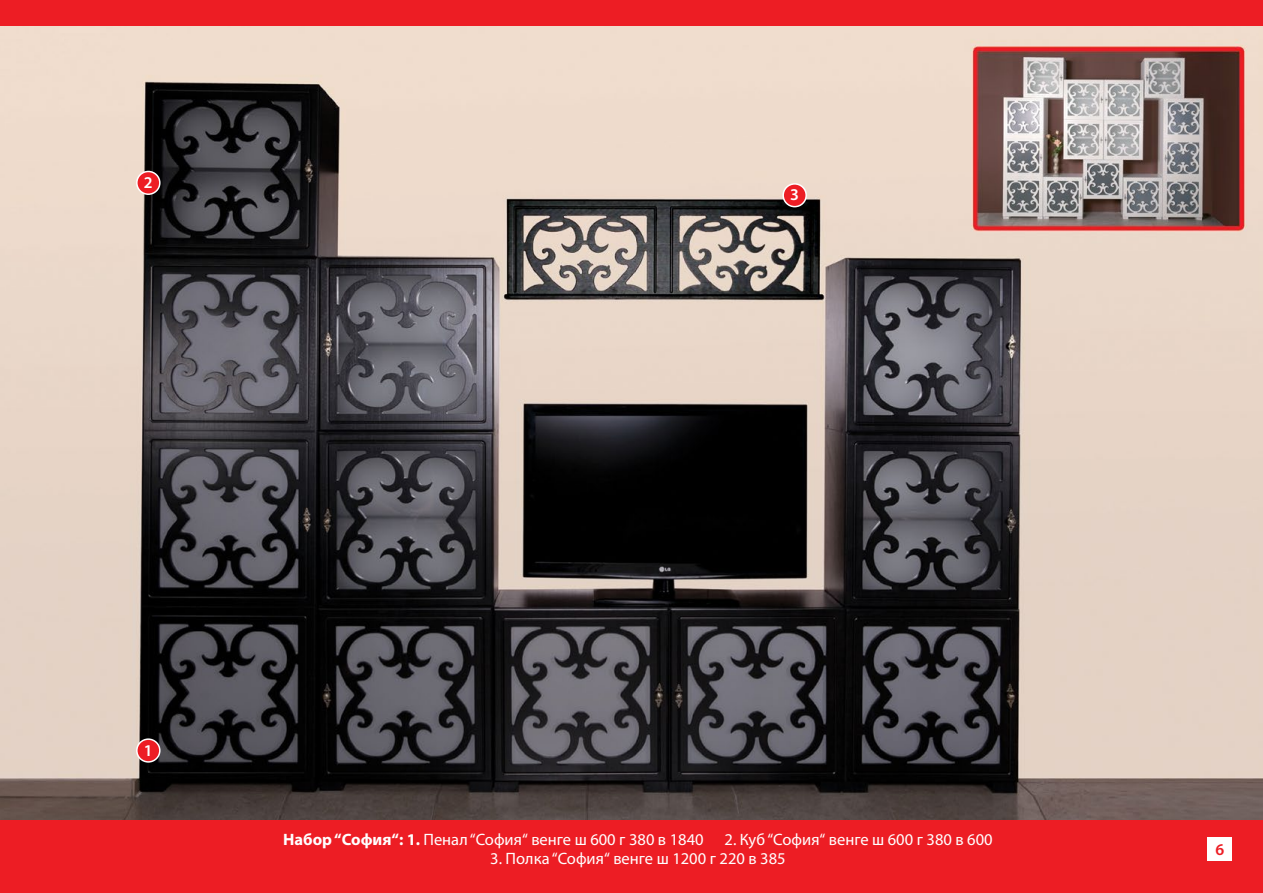
<style>
.page{position:relative;width:1263px;height:893px;background:#fff}
.page>*{position:absolute;margin:0;border:0;box-sizing:border-box;transform-origin:0 0}
.t1{font:16.5px "Myriad Pro";color:#fff}
.t2{font:600 16.5px "Myriad Pro";color:#fff}
.t3{font:600 16.5px "Myriad Pro";color:#ed1d24}
.s1{font-weight:700}
</style>
<div class="page">
<img style="left:0;top:26px;width:1263px;height:795px">
<div style="left:0;top:821px;width:1263px;height:72px;background:#ed1d24"></div>
<div style="left:0;top:0;width:1263px;height:26px;background:#ed1d24"></div>
<div style="left:1208px;top:837px;width:24px;height:24px;background:#fff"></div>
<div style="left:137px;top:739px;width:23px;height:23px;background:#ed1d24;border-radius:50%"></div>
<div style="left:136px;top:738px;width:25px;height:25px;border:2px solid #fff;border-radius:50%"></div>
<div style="left:137px;top:171px;width:23px;height:23px;background:#ed1d24;border-radius:50%"></div>
<div style="left:136px;top:171px;width:25px;height:24px;border:2px solid #fff;border-radius:50%"></div>
<div style="left:783px;top:184px;width:23px;height:23px;background:#ed1d24;border-radius:50%"></div>
<div style="left:782px;top:183px;width:25px;height:24px;border:2px solid #fff;border-radius:50%"></div>
<p class="t2" style="left:144px;top:172px;width:10px">2</p>
<p class="t2" style="left:790px;top:184px;width:10px">3</p>
<p class="t2" style="left:144px;top:740px;width:10px">1</p>
<p class="t1" style="left:283px;top:829px;width:422px"><span class="s1">Набор “София“: 1.</span> Пенал “София“ венге ш 600 г 380 в 1840</p>
<p class="t1" style="left:724px;top:829px;width:270px">2. Куб “София“ венге ш 600 г 380 в 600</p>
<p class="t1" style="left:490px;top:849px;width:297px">3. Полка “София“ венге ш 1200 г 220 в 385</p>
<p class="t3" style="left:1215px;top:839px;width:10px">6</p>
</div>
